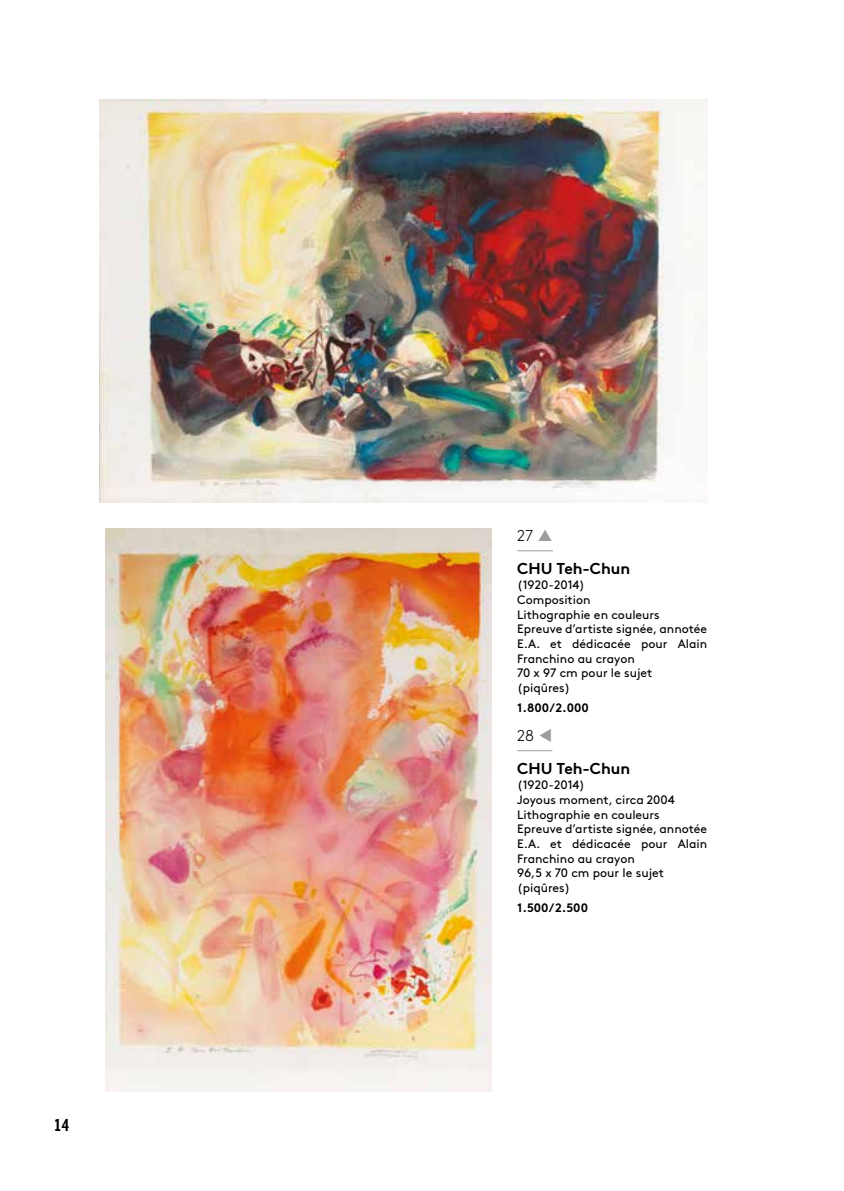
<style>
.page{position:relative;width:844px;height:1191px;background:#fff}
.page>*{position:absolute;margin:0;border:0;box-sizing:border-box;transform-origin:0 0}
.t1{font:17.5px "Solex Bold Lining";color:#000}
.t2{font:700 15.75px/33.8px "Brown Pro";color:#000}
.t3{font:300 15.75px "Brown Pro";color:#000}
.t4{font:12.25px/14.7px "Brown Pro";color:#000}
.t5{font:700 12.25px "Brown Pro";color:#000}
.s1{font-weight:300}
.s2{color:#9d9d9c}
</style>
<div class="page">
<img style="left:106px;top:528px;width:385px;height:563px">
<img style="left:99px;top:99px;width:608px;height:403px">
<hr style="left:517px;top:550px;width:36px;height:1px;background:#9d9d9c">
<hr style="left:517px;top:750px;width:35px;height:1px;background:#9d9d9c">
<h1 class="t1" style="left:54px;top:1114px;width:17px">14</h1>
<p class="t3" style="left:517px;top:523px;width:18px">27</p>
<p class="t2" style="left:517px;top:550px;width:114px">CHU Teh-Chun</p>
<p class="t4" style="left:517px;top:576px;width:191px">(1920-2014)<br>Composition<br>Lithographie en couleurs<br>Epreuve d’artiste signée, annotée<br>E.A. et dédicacée pour Alain<br>Franchino au crayon<br>70 x 97 cm pour le sujet (piqûres)</p>
<p class="t5" style="left:517px;top:697px;width:73px">1.800/2.000</p>
<p class="t2" style="left:517px;top:716px;width:114px"><span class="s1">28</span> <span class="s2">▼<br></span>CHU Teh-Chun</p>
<p class="t4" style="left:517px;top:776px;width:191px">(1920-2014)<br>Joyous moment, circa 2004<br>Lithographie en couleurs<br>Epreuve d’artiste signée, annotée<br>E.A. et dédicacée pour Alain<br>Franchino au crayon<br>96,5 x 70 cm pour le sujet (piqûres)</p>
<p class="t5" style="left:517px;top:897px;width:72px">1.500/2.500</p>
</div>
